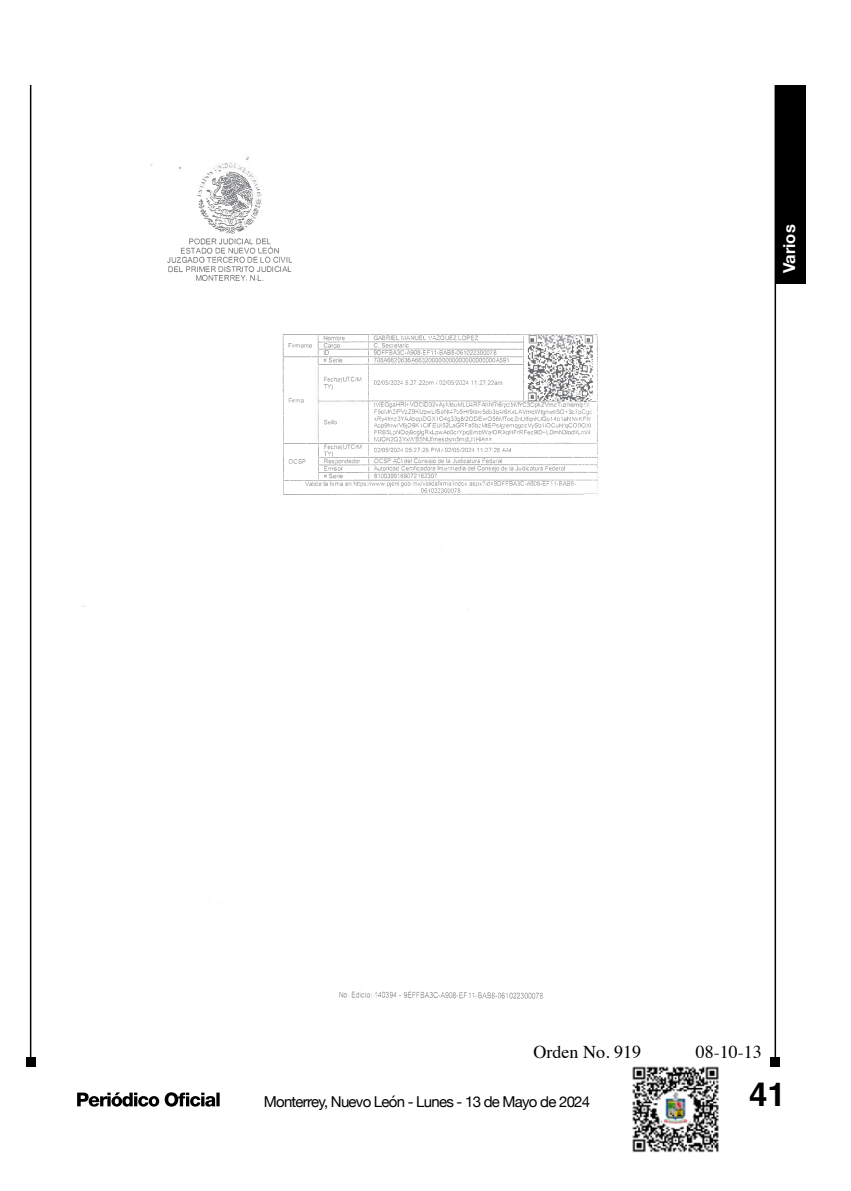
<style>
.page{position:relative;width:851px;height:1191px;background:#fff}
.page>*{position:absolute;margin:0;border:0;box-sizing:border-box;transform-origin:0 0}
.t1{font:700 33px "Helvetica";color:#000}
.t2{font:18px "Times";color:#000}
.t3{font:700 16.5px "Helvetica Neue";color:#fff}
.t4{font:15px "Helvetica Neue";letter-spacing:-.05em;color:#000}
</style>
<div class="page">
<hr style="left:30px;top:85px;width:1px;height:977px;background:#000">
<div style="left:26px;top:1057px;width:10px;height:10px;background:#000"></div>
<hr style="left:774px;top:85px;width:2px;height:977px;background:#000">
<div style="left:770px;top:1057px;width:10px;height:10px;background:#000"></div>
<div style="left:776px;top:85px;width:29px;height:198px;background:#000"></div>
<svg style="left:77px;top:1092px;width:143px;height:14px"></svg>
<img style="left:632px;top:1066px;width:87px;height:87px">
<img style="left:282px;top:334px;width:315px;height:161px">
<img style="left:167px;top:169px;width:124px;height:111px">
<img style="left:526px;top:338px;width:66px;height:64px">
<img style="left:339px;top:991px;width:203px;height:7px">
<img style="left:528px;top:390px;width:46px;height:11px">
<p class="t3" style="left:776px;top:273px;width:50px;rotate:-90deg">Varios</p>
<p class="t2" style="left:533px;top:1035px;width:109px">Orden No. 919</p>
<p class="t2" style="left:695px;top:1035px;width:67px">08-10-13</p>
<p class="t4" style="left:264px;top:1090px;width:328px">Monterrey, Nuevo León - Lunes - 13 de Mayo de 2024</p>
<h1 class="t1" style="left:749px;top:1074px;width:38px">41</h1>
</div>
